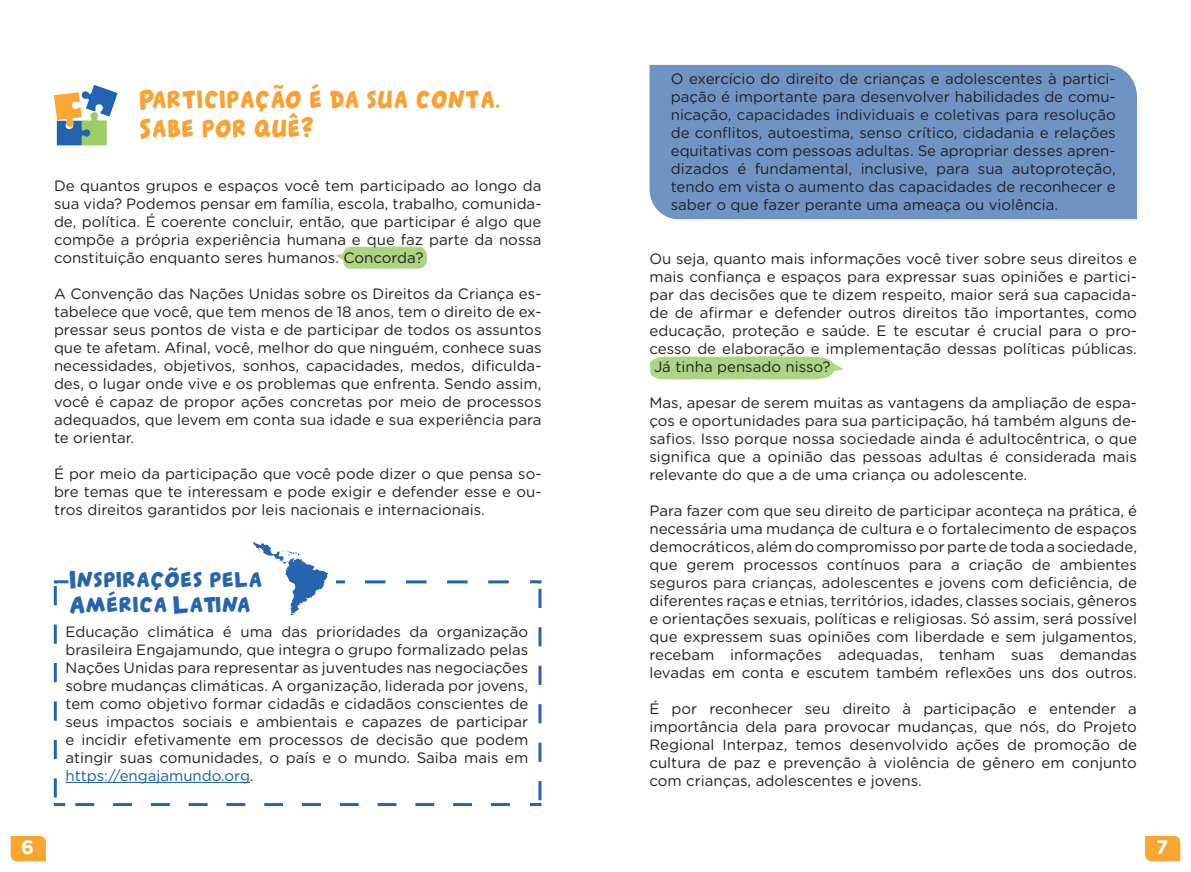
<style>
.page{position:relative;width:1191px;height:872px;background:#fff}
.page>*{position:absolute;margin:0;border:0;box-sizing:border-box;transform-origin:0 0}
.Título{font:700 24px/28.8px "Canted FX";color:#f9a232}
.t1{font:700 20.7px/25px "Canted FX";color:#2664ae;scale:1.08 1}
.t2{font:700 19.5px "Gotham Rounded";color:#fff}
.t3{font:15px/18px "Gotham Rounded";color:#231f20;text-align:justify}
.s1{color:#175d9e}
</style>
<div class="page">
<svg style="left:11px;top:836px;width:35px;height:25px"></svg>
<svg style="left:1145px;top:836px;width:35px;height:25px"></svg>
<div style="left:649px;top:65px;width:488px;height:154px;background:#6f94c4"></div>
<svg style="left:649px;top:356px;width:194px;height:24px;background:#b5d992"></svg>
<svg style="left:335px;top:246px;width:93px;height:23px;background:#b8da95"></svg>
<svg style="left:54px;top:85px;width:64px;height:60px"></svg>
<svg style="left:530px;top:580px;width:12px;height:227px"></svg>
<svg style="left:53px;top:542px;width:457px;height:265px"></svg>
<p class="Título" style="left:139px;top:83px;width:363px">Participação é da sua conta.<br>Sabe por quê?</p>
<p class="t3" style="left:54px;top:176px;width:489px">De quantos grupos e espaços você tem participado ao longo da sua vida? Podemos pensar em família, escola, trabalho, comunida&shy;de, política. É coerente concluir, então, que participar é algo que compõe a própria experiência humana e que faz parte da nossa constituição enquanto seres humanos. Concorda?</p>
<p class="t3" style="left:54px;top:284px;width:489px">A Convenção das Nações Unidas sobre os Direitos da Criança es&shy;tabelece que você, que tem menos de 18 anos, tem o direito de ex&shy;pressar seus pontos de vista e de participar de todos os assuntos que te afetam. Afinal, você, melhor do que ninguém, conhece suas necessidades, objetivos, sonhos, capacidades, medos, dificulda&shy;des, o lugar onde vive e os problemas que enfrenta. Sendo assim, você é capaz de propor ações concretas por meio de processos adequados, que levem em conta sua idade e sua experiência para te orientar.</p>
<p class="t3" style="left:54px;top:464px;width:489px">É por meio da participação que você pode dizer o que pensa so&shy;bre temas que te interessam e pode exigir e defender esse e ou&shy;tros direitos garantidos por leis nacionais e internacionais.</p>
<h2 class="t1" style="left:69px;top:564px;width:181px">Inspirações pela<br>América Latina</h2>
<p class="t3" style="left:65px;top:622px;width:464px">Educação climática é uma das prioridades da organização brasileira Engajamundo, que integra o grupo formalizado pelas Nações Unidas para representar as juventudes nas negociações sobre mudanças climáticas. A organização, liderada por jovens, tem como objetivo formar cidadãs e cidadãos conscientes de seus impactos sociais e ambientais e capazes de participar e incidir efetivamente em processos de decisão que podem atingir suas comunidades, o país e o mundo. Saiba mais em <span class="s1">https://engajamundo.org</span>.</p>
<p class="t3" style="left:671px;top:69px;width:446px">O exercício do direito de crianças e adolescentes à partici&shy;pação é importante para desenvolver habilidades de comu&shy;nicação, capacidades individuais e coletivas para resolução de conflitos, autoestima, senso crítico, cidadania e relações equitativas com pessoas adultas. Se apropriar desses apren&shy;dizados é fundamental, inclusive, para sua autoproteção, tendo em vista o aumento das capacidades de reconhecer e saber o que fazer perante uma ameaça ou violência.</p>
<p class="t3" style="left:649px;top:249px;width:489px">Ou seja, quanto mais informações você tiver sobre seus direitos e</p>
<p class="t3" style="left:649px;top:267px;width:489px">mais confiança e espaços para expressar suas opiniões e partici-</p>
<p class="t3" style="left:649px;top:285px;width:489px">par das decisões que te dizem respeito, maior será sua capacida-</p>
<p class="t3" style="left:649px;top:303px;width:489px">de de afirmar e defender outros direitos tão importantes, como</p>
<p class="t3" style="left:649px;top:321px;width:489px">educação, proteção e saúde. E te escutar é crucial para o pro-</p>
<p class="t3" style="left:649px;top:339px;width:489px">cesso de elaboração e implementação dessas políticas públicas.</p>
<p class="t3" style="left:654px;top:357px;width:178px">Já tinha pensado nisso?</p>
<p class="t3" style="left:649px;top:393px;width:489px">Mas, apesar de serem muitas as vantagens da ampliação de espa&shy;ços e oportunidades para sua participação, há também alguns de&shy;safios. Isso porque nossa sociedade ainda é adultocêntrica, o que significa que a opinião das pessoas adultas é considerada mais relevante do que a de uma criança ou adolescente.</p>
<p class="t3" style="left:649px;top:501px;width:489px">Para fazer com que seu direito de participar aconteça na prática, é necessária uma mudança de cultura e o fortalecimento de espaços democráticos, além do compromisso por parte de toda a sociedade, que gerem processos contínuos para a criação de ambientes seguros para crianças, adolescentes e jovens com deficiência, de diferentes raças e etnias, territórios, idades, classes sociais, gêneros e orientações sexuais, políticas e religiosas. Só assim, será possível que expressem suas opiniões com liberdade e sem julgamentos, recebam informações adequadas, tenham suas demandas levadas em conta e escutem também reflexões uns dos outros.</p>
<p class="t3" style="left:649px;top:699px;width:489px">É por reconhecer seu direito à participação e entender a importância dela para provocar mudanças, que nós, do Projeto Regional Interpaz, temos desenvolvido ações de promoção de cultura de paz e prevenção à violência de gênero em conjunto com crianças, adolescentes e jovens.</p>
<h3 class="t2" style="left:21px;top:833px;width:14px">6</h3>
<h3 class="t2" style="left:1156px;top:833px;width:14px">7</h3>
</div>
